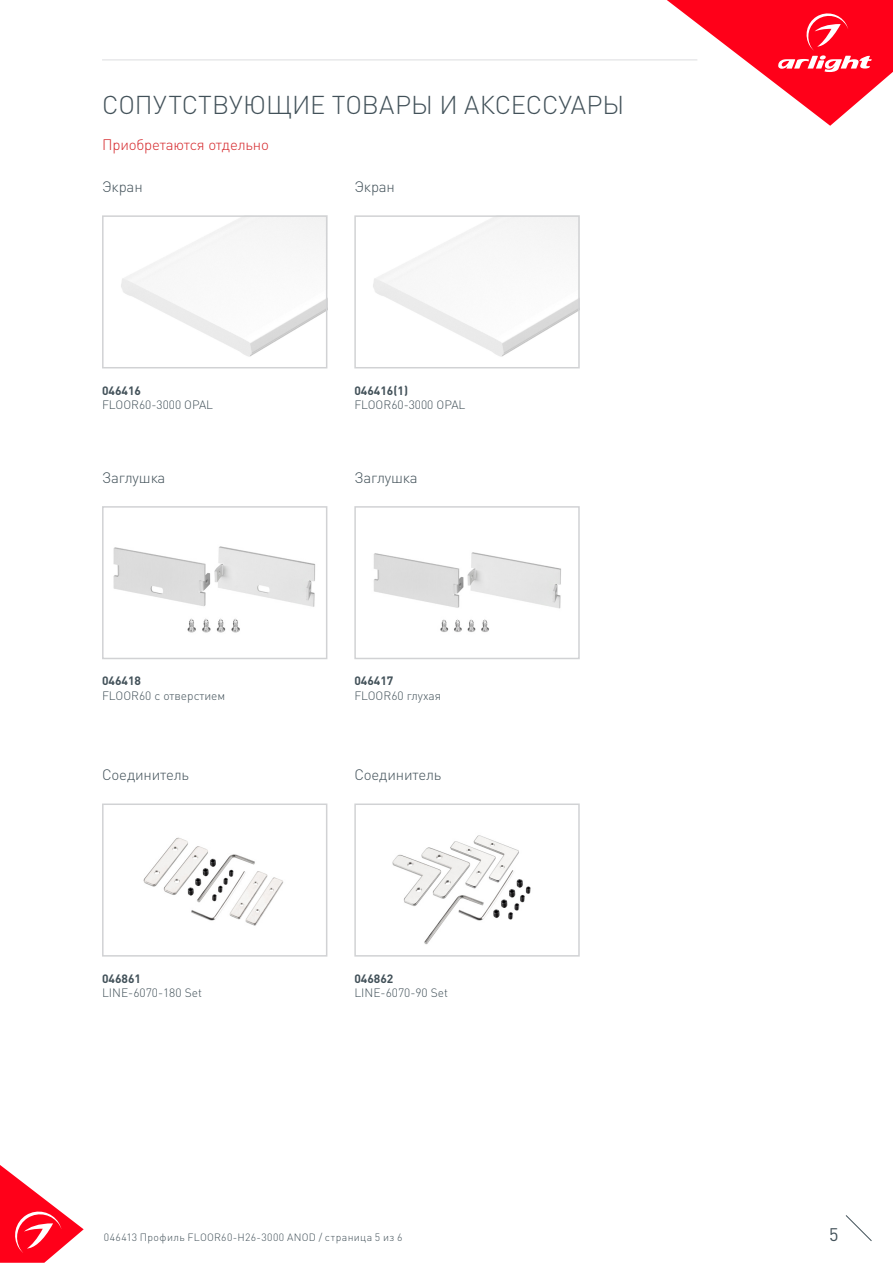
<style>
.page{position:relative;width:893px;height:1263px;background:#fff}
.page>*{position:absolute;margin:0;border:0;box-sizing:border-box;transform-origin:0 0}
.t1{font:300 25.5px "DIN Pro";color:#425159}
.t2{font:18px "DIN Pro";color:#425159}
.t3{font:300 15px "DIN Pro";letter-spacing:-.01em;color:#425159}
.t4{font:300 15px "DIN Pro";letter-spacing:-.01em;color:#d5262a}
.t5{font:300 12px/14.4px "DIN Pro";color:#425159}
.t6{font:700 12px "DIN Pro";color:#425159}
.t7{font:300 10.5px "DIN Pro";letter-spacing:.035em;color:#425159}
.s1{font-weight:700}
</style>
<div class="page">
<svg style="left:0;top:1165px;width:84px;height:98px"></svg>
<svg style="left:845px;top:1215px;width:27px;height:26px"></svg>
<svg style="left:667px;top:0;width:226px;height:126px"></svg>
<hr style="left:102px;top:60px;width:595px;height:1px;background:#dcdddf">
<img style="left:373px;top:218px;width:204px;height:139px">
<div style="left:354px;top:215px;width:226px;height:153px;border:2px solid #d1d2d4"></div>
<img style="left:121px;top:218px;width:203px;height:139px">
<div style="left:102px;top:215px;width:225px;height:153px;border:2px solid #d1d2d4"></div>
<img style="left:113px;top:546px;width:203px;height:87px">
<div style="left:102px;top:506px;width:225px;height:153px;border:2px solid #d1d2d4"></div>
<img style="left:373px;top:552px;width:188px;height:80px">
<div style="left:354px;top:506px;width:226px;height:153px;border:2px solid #d1d2d4"></div>
<img style="left:143px;top:837px;width:141px;height:89px">
<div style="left:102px;top:803px;width:225px;height:153px;border:2px solid #d1d2d4"></div>
<img style="left:392px;top:835px;width:139px;height:110px">
<div style="left:354px;top:803px;width:226px;height:153px;border:2px solid #d1d2d4"></div>
<p class="t1" style="left:102px;top:87px;width:524px">СОПУТСТВУЮЩИЕ ТОВАРЫ И АКСЕССУАРЫ</p>
<p class="t4" style="left:102px;top:134px;width:168px">Приобретаются отдельно</p>
<p class="t3" style="left:102px;top:177px;width:42px">Экран</p>
<p class="t3" style="left:354px;top:177px;width:42px">Экран</p>
<p class="t5" style="left:102px;top:383px;width:113px"><span class="s1">046416<br></span>FLOOR60-3000 OPAL</p>
<p class="t5" style="left:354px;top:383px;width:113px"><span class="s1">046416(1)<br></span>FLOOR60-3000 OPAL</p>
<p class="t3" style="left:102px;top:467px;width:65px">Заглушка</p>
<p class="t3" style="left:354px;top:467px;width:65px">Заглушка</p>
<p class="t6" style="left:102px;top:673px;width:41px">046418</p>
<p class="t5" style="left:102px;top:688px;width:125px">FLOOR60 с отверстием</p>
<p class="t6" style="left:354px;top:673px;width:41px">046417</p>
<p class="t5" style="left:354px;top:688px;width:88px">FLOOR60 глухая</p>
<p class="t3" style="left:102px;top:765px;width:89px">Соединитель</p>
<p class="t3" style="left:354px;top:765px;width:89px">Соединитель</p>
<p class="t6" style="left:102px;top:970px;width:41px">046861</p>
<p class="t5" style="left:102px;top:985px;width:101px">LINE-6070-180 Set</p>
<p class="t6" style="left:354px;top:970px;width:41px">046862</p>
<p class="t5" style="left:354px;top:985px;width:95px">LINE-6070-90 Set</p>
<p class="t7" style="left:104px;top:1230px;width:300px">046413 Профиль FLOOR60-H26-3000 ANOD / страница 5 из 6</p>
<h2 class="t2" style="left:829px;top:1222px;width:11px">5</h2>
</div>
